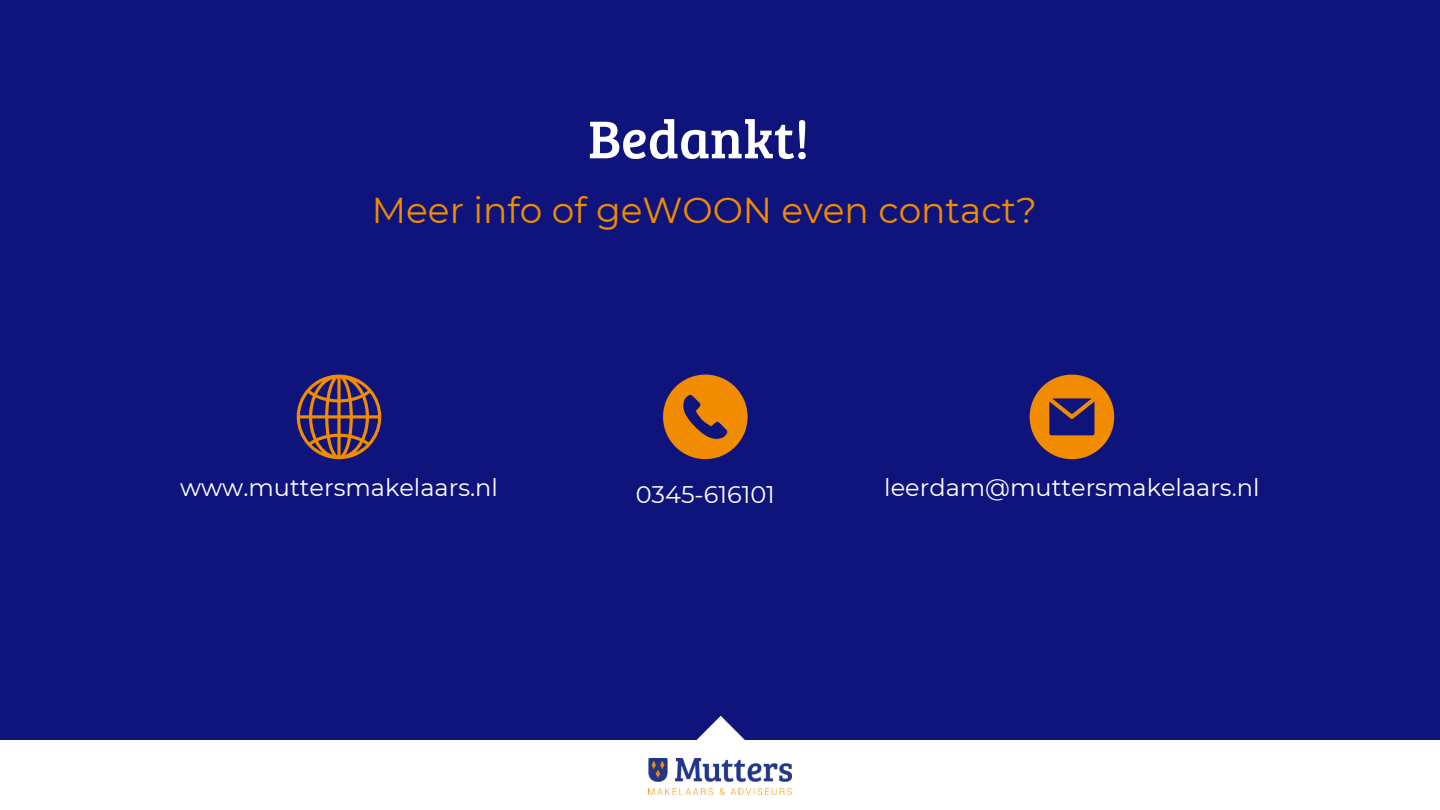
<style>
.page{position:relative;width:1440px;height:810px;background:#0f147c}
.page>*{position:absolute;margin:0;border:0;box-sizing:border-box;transform-origin:0 0}
.t1{font:55px "Bree Serif";color:#fff}
.t2{font:36px "Montserrat";color:#f18b00}
.t3{font:24px "Montserrat";color:#fff}
</style>
<div class="page">
<div style="left:0;top:740px;width:1440px;height:70px;background:#fff"></div>
<svg style="left:694px;top:716px;width:51px;height:43px"></svg>
<svg style="left:297px;top:375px;width:84px;height:84px"></svg>
<svg style="left:663px;top:375px;width:85px;height:84px"></svg>
<svg style="left:1030px;top:375px;width:84px;height:84px"></svg>
<img style="left:649px;top:759px;width:142px;height:36px">
<h1 class="t1" style="left:588px;top:99px;width:223px">Bedankt!</h1>
<h2 class="t2" style="left:372px;top:188px;width:666px">Meer info of geWOON even contact?</h2>
<p class="t3" style="left:180px;top:473px;width:319px">www.muttersmakelaars.nl</p>
<p class="t3" style="left:636px;top:480px;width:141px">0345-616101</p>
<p class="t3" style="left:884px;top:473px;width:377px">leerdam@muttersmakelaars.nl</p>
</div>
